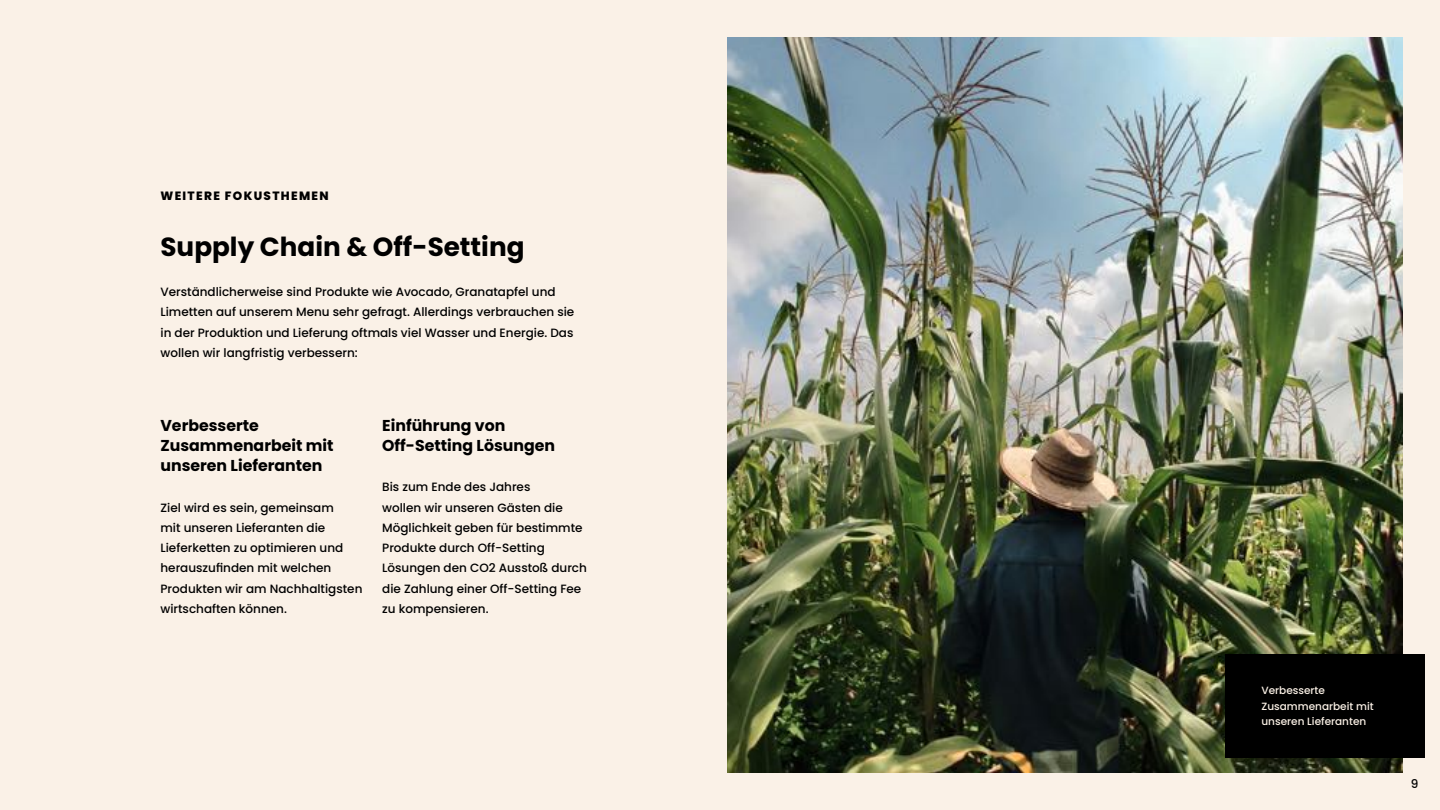
<style>
.page{position:relative;width:1440px;height:810px;background:#faf1e7}
.page>*{position:absolute;margin:0;border:0;box-sizing:border-box;transform-origin:0 0}
.t1{font:700 26.25px "Poppins";color:#000}
.t2{font:700 15.75px/20.2px "Poppins";color:#000}
.t3{font:500 12px/20.2px "Poppins";color:#000}
.t4{font:800 12px "Poppins";letter-spacing:.11em;color:#000}
.t5{font:500 10.5px/15.8px "Poppins";color:#fbf1e6}
.s1{font-size:12px;color:#000}
</style>
<div class="page">
<img style="left:728px;top:38px;width:674px;height:734px">
<div style="left:1226px;top:654px;width:199px;height:104px;background:#000"></div>
<p class="t4" style="left:160px;top:188px;width:170px">WEITERE FOKUSTHEMEN</p>
<h1 class="t1" style="left:160px;top:228px;width:366px">Supply Chain &amp; Off-Setting</h1>
<p class="t3" style="left:160px;top:282px;width:415px">Verständlicherweise sind Produkte wie Avocado, Granatapfel und Limetten auf unserem Menu sehr gefragt. Allerdings verbrauchen sie in der Produktion und Lieferung oftmals viel Wasser und Energie. Das wollen wir langfristig verbessern:</p>
<h2 class="t2" style="left:160px;top:415px;width:175px">Verbesserte<br>Zusammenarbeit mit unseren Lieferanten</h2>
<p class="t3" style="left:160px;top:497px;width:203px">Ziel wird es sein, gemeinsam<br>mit unseren Lieferanten die<br>Lieferketten zu optimieren und herauszufinden mit welchen<br>Produkten wir am Nachhaltigsten wirtschaften können.</p>
<h2 class="t2" style="left:382px;top:415px;width:174px">Einführung von<br>Off-Setting Lösungen</h2>
<p class="t3" style="left:382px;top:477px;width:206px">Bis zum Ende des Jahres<br>wollen wir unseren Gästen die<br>Möglichkeit geben für bestimmte<br>Produkte durch Off-Setting<br>Lösungen den CO2 Ausstoß durch die Zahlung einer Off-Setting Fee zu kompensieren.</p>
<p class="t5" style="left:1262px;top:682px;width:155px">Verbesserte<br>Zusammenarbeit mit unseren Lieferanten<span class="s1">tie nunc</span></p>
<p class="t3" style="left:1411px;top:774px;width:9px">9</p>
</div>
